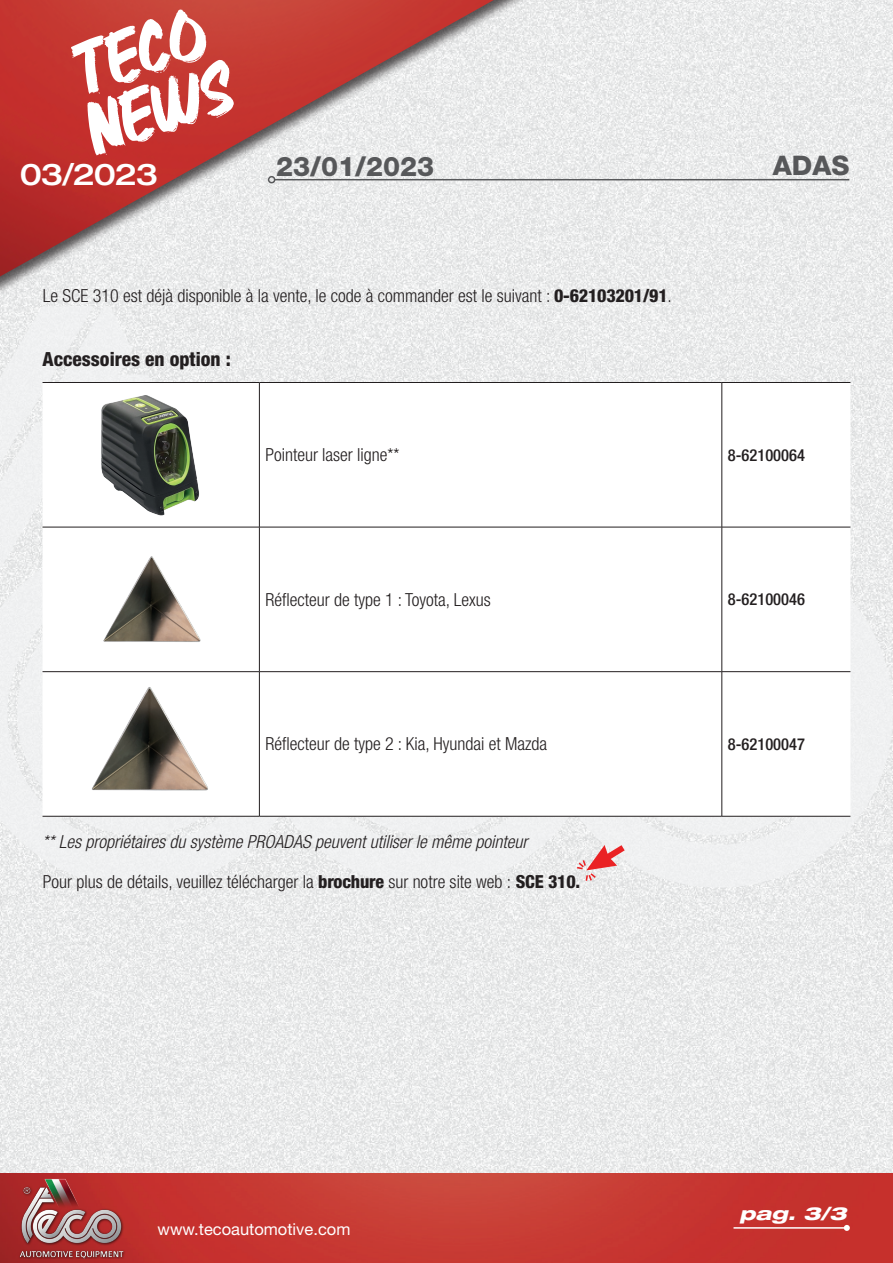
<style>
.page{position:relative;width:893px;height:1263px;background:#fff}
.page>*{position:absolute;margin:0;border:0;box-sizing:border-box;transform-origin:0 0}
.t1{font:500 expanded 30px "Helvetica Neue LT Std";letter-spacing:-.04em;color:#fff}
.t2{font:800 27px "Helvetica Neue LT Std";color:#57585a}
.t3{font:800 condensed 19.5px "Helvetica Neue LT Std";color:#231f20}
.t4{font:300 condensed 18px "Helvetica Neue LT Std";color:#231f20}
.t5{font:italic 300 condensed 18px "Helvetica Neue LT Std";color:#231f20}
.t6{font:italic 800 expanded 18px "Helvetica Neue LT Std";color:#fff;scale:1.09 1}
.t7{font:500 condensed 16.5px "Helvetica Neue LT Std";color:#231f20}
.t8{font:16.5px "Helvetica Neue LT Std";color:#fff}
.s1{font-weight:800}
</style>
<div class="page">
<img style="left:0;top:888px;width:893px;height:285px">
<img style="left:0;top:1173px;width:893px;height:90px">
<img style="left:18px;top:1176px;width:155px;height:83px">
<hr style="left:733px;top:1227px;width:114px;height:2px;background:#fff">
<svg style="left:844px;top:1225px;width:6px;height:6px"></svg>
<svg style="left:0;top:415px;width:893px;height:473px;fill:#eff0f1"></svg>
<img style="left:0;top:0;width:893px;height:401px">
<hr style="left:275px;top:179px;width:574px;height:1px;background:#57585a">
<div style="left:268px;top:176px;width:7px;height:7px;border:2px solid #57585a;border-radius:50%"></div>
<svg style="left:70px;top:9px;width:164px;height:146px"></svg>
<svg style="left:577px;top:845px;width:48px;height:36px"></svg>
<svg style="left:43px;top:383px;width:807px;height:433px"></svg>
<hr style="left:259px;top:382px;width:463px;height:1px;background:#231f20">
<hr style="left:259px;top:383px;width:1px;height:144px;background:#231f20">
<hr style="left:722px;top:382px;width:128px;height:1px;background:#231f20">
<hr style="left:722px;top:383px;width:1px;height:144px;background:#231f20">
<hr style="left:259px;top:527px;width:463px;height:1px;background:#231f20">
<hr style="left:259px;top:527px;width:1px;height:144px;background:#231f20">
<hr style="left:722px;top:527px;width:128px;height:1px;background:#231f20">
<hr style="left:722px;top:527px;width:1px;height:144px;background:#231f20">
<hr style="left:259px;top:671px;width:463px;height:1px;background:#231f20">
<hr style="left:259px;top:672px;width:1px;height:144px;background:#231f20">
<hr style="left:722px;top:671px;width:128px;height:1px;background:#231f20">
<hr style="left:722px;top:672px;width:1px;height:144px;background:#231f20">
<hr style="left:259px;top:816px;width:463px;height:1px;background:#231f20">
<hr style="left:722px;top:816px;width:128px;height:1px;background:#231f20">
<hr style="left:43px;top:382px;width:216px;height:1px;background:#231f20">
<hr style="left:43px;top:527px;width:216px;height:1px;background:#231f20">
<hr style="left:43px;top:671px;width:216px;height:1px;background:#231f20">
<hr style="left:43px;top:816px;width:216px;height:1px;background:#231f20">
<img style="left:97px;top:391px;width:108px;height:128px">
<img style="left:86px;top:545px;width:129px;height:109px">
<img style="left:86px;top:679px;width:130px;height:125px">
<h1 class="t1" style="left:20px;top:155px;width:140px">03/2023</h1>
<h2 class="t2" style="left:276px;top:150px;width:160px">23/01/2023</h2>
<p class="t4" style="left:43px;top:285px;width:631px">Le SCE 310 est déjà disponible à la vente, le code à commander est le suivant : <span class="s1">0-62103201/91</span>.</p>
<p class="t3" style="left:43px;top:347px;width:190px">Accessoires en option :</p>
<h2 class="t2" style="left:773px;top:149px;width:78px">ADAS</h2>
<p class="t4" style="left:265px;top:444px;width:136px">Pointeur laser ligne**</p>
<p class="t7" style="left:728px;top:445px;width:79px">8-62100064</p>
<p class="t4" style="left:265px;top:589px;width:227px">Réflecteur de type 1 : Toyota, Lexus</p>
<p class="t7" style="left:728px;top:590px;width:79px">8-62100046</p>
<p class="t4" style="left:265px;top:734px;width:283px">Réflecteur de type 2 : Kia, Hyundai et Mazda</p>
<p class="t7" style="left:728px;top:734px;width:79px">8-62100047</p>
<p class="t5" style="left:43px;top:831px;width:487px">** Les propriétaires du système PROADAS peuvent utiliser le même pointeur</p>
<p class="t4" style="left:43px;top:871px;width:539px">Pour plus de détails, veuillez télécharger la <span class="s1">brochure</span> sur notre site web : <span class="s1">SCE 310.</span></p>
<p class="t8" style="left:158px;top:1219px;width:194px">www.tecoautomotive.com</p>
<p class="t6" style="left:740px;top:1202px;width:100px">pag. 3/3</p>
</div>
